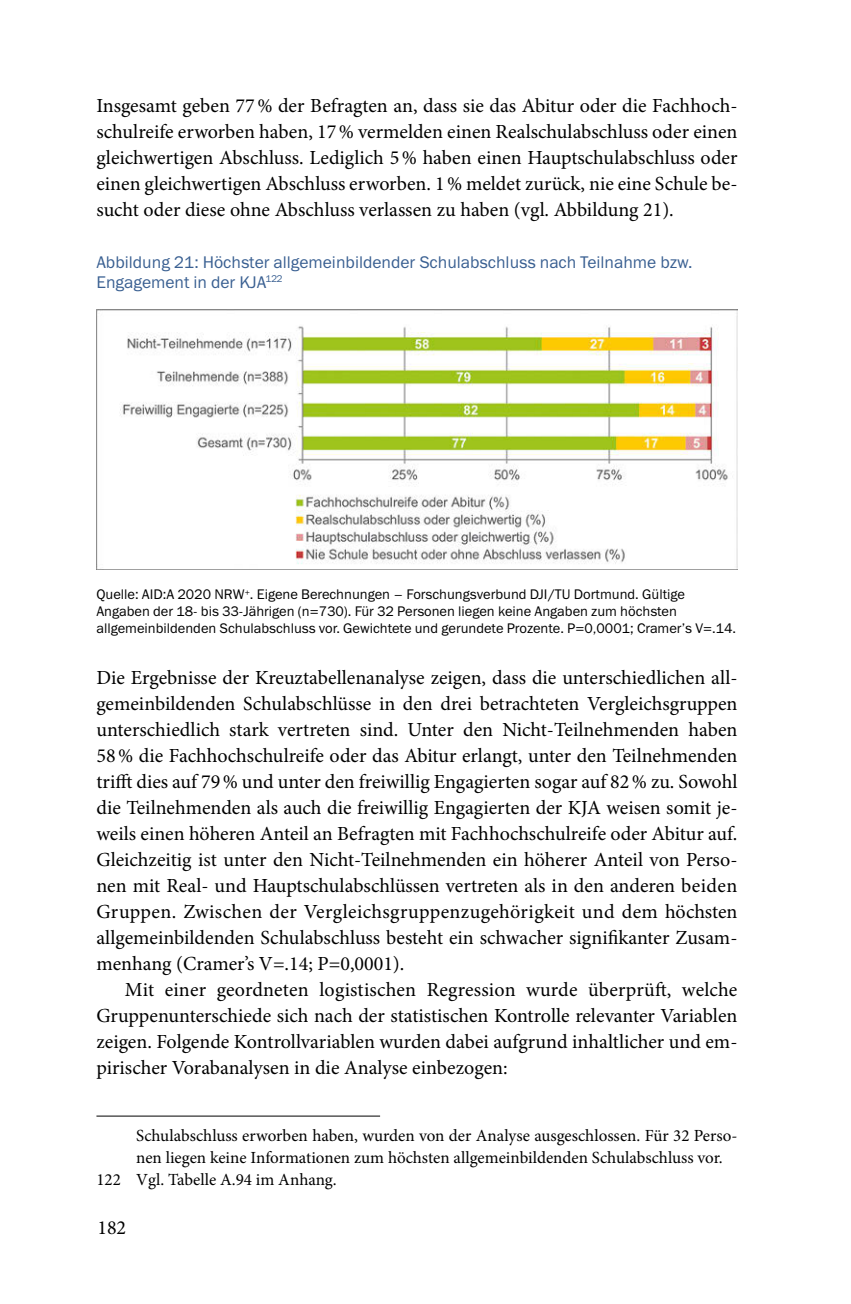
<style>
.page{position:relative;width:851px;height:1304px;background:#fff}
.page>*{position:absolute;margin:0;border:0;box-sizing:border-box;transform-origin:0 0}
.GT_stumpf{font:20px/26px "Minion Pro";color:#000;text-align:justify}
.GT{font:20px/26px "Minion Pro";color:#000;text-align:justify}
.Fn_1{font:17px/22px "Minion Pro";color:#000}
.BU{font:17px/20.4px "Franklin Gothic Book ITC";color:#3a6092}
.BU_Quelle_Copyright{font:14px/16.8px "Franklin Gothic Book ITC";color:#000}
</style>
<div class="page">
<img style="left:96px;top:310px;width:641px;height:259px">
<hr style="left:96px;top:1116px;width:284px;height:1px;background:#000">
<p class="GT_stumpf" style="left:96px;top:92px;width:642px">Insgesamt geben 77% der Befragten an, dass sie das Abitur oder die Fachhoch&shy;schulreife erworben haben, 17% vermelden einen Realschulabschluss oder einen gleichwertigen Abschluss. Lediglich 5% haben einen Hauptschulabschluss oder einen gleichwertigen Abschluss erworben. 1% meldet zurück, nie eine Schule be&shy;sucht oder diese ohne Abschluss verlassen zu haben (vgl. Abbildung 21).</p>
<p class="BU" style="left:96px;top:251px;width:597px">Abbildung 21: Höchster allgemeinbildender Schulabschluss nach Teilnahme bzw.<br>Engagement in der KJA<sup>122</sup></p>
<p class="BU_Quelle_Copyright" style="left:96px;top:586px;width:641px">Quelle: AID:A 2020 NRW<sup>+</sup>. Eigene Berechnungen – Forschungsverbund DJI/TU Dortmund. Gültige<br>Angaben der 18- bis 33-Jährigen (n=730). Für 32 Personen liegen keine Angaben zum höchsten allgemeinbildenden Schulabschluss vor. Gewichtete und gerundete Prozente. P=0,0001; Cramer’s V=.14.</p>
<p class="GT_stumpf" style="left:96px;top:664px;width:642px">Die Ergebnisse der Kreuztabellenanalyse zeigen, dass die unterschiedlichen all&shy;gemeinbildenden Schulabschlüsse in den drei betrachteten Vergleichsgruppen unterschiedlich stark vertreten sind. Unter den Nicht-Teilnehmenden haben 58% die Fachhochschulreife oder das Abitur erlangt, unter den Teilnehmenden trifft dies auf 79% und unter den freiwillig Engagierten sogar auf 82% zu. Sowohl die Teilnehmenden als auch die freiwillig Engagierten der KJA weisen somit je&shy;weils einen höheren Anteil an Befragten mit Fachhochschulreife oder Abitur auf.<br>Gleichzeitig ist unter den Nicht-Teilnehmenden ein höherer Anteil von Perso&shy;nen mit Real- und Hauptschulabschlüssen vertreten als in den anderen beiden Gruppen. Zwischen der Vergleichsgruppenzugehörigkeit und dem höchsten allgemeinbildenden Schulabschluss besteht ein schwacher signifikanter Zusam&shy;menhang (Cramer’s V=.14; P=0,0001).</p>
<p class="GT" style="left:96px;top:976px;width:642px;text-indent:28px">Mit einer geordneten logistischen Regression wurde überprüft, welche Gruppenunterschiede sich nach der statistischen Kontrolle relevanter Variablen zeigen. Folgende Kontrollvariablen wurden dabei aufgrund inhaltlicher und em&shy;pirischer Vorabanalysen in die Analyse einbezogen:</p>
<p class="Fn_1" style="left:136px;top:1125px;width:602px">Schulabschluss erworben haben, wurden von der Analyse ausgeschlossen. Für 32 Perso&shy;nen liegen keine Informationen zum höchsten allgemeinbildenden Schulabschluss vor.</p>
<h1 class="Fn_1" style="left:96px;top:1169px;width:242px">122 Vgl. Tabelle A.94 im Anhang.</h1>
<p class="GT_stumpf" style="left:97px;top:1215px;width:30px">182</p>
</div>
